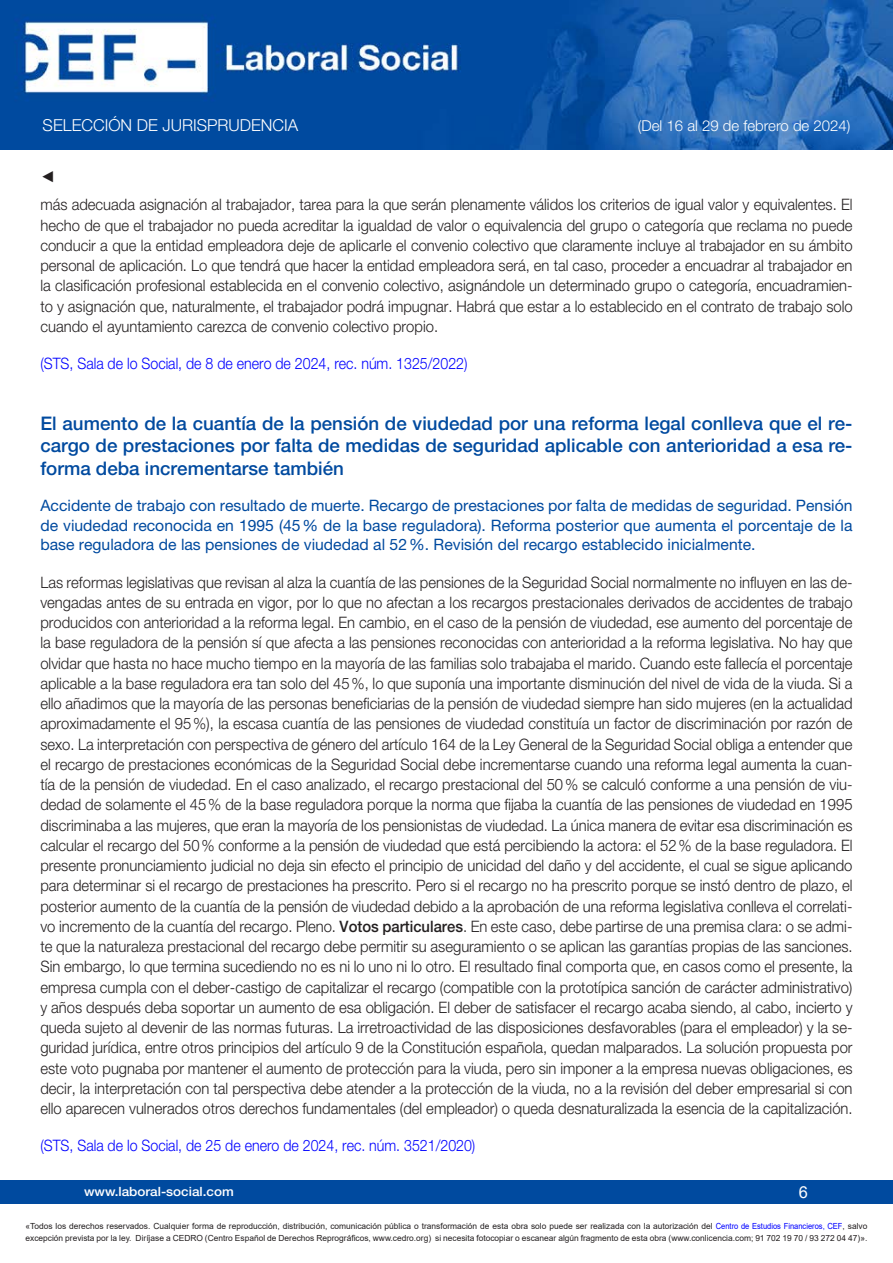
<style>
.page{position:relative;width:893px;height:1263px;background:#fff}
.page>*{position:absolute;margin:0;border:0;box-sizing:border-box;transform-origin:0 0}
.Cabecera_nuevo{font:500 18.75px/22.5px "Helvetica Neue LT Std";color:#004a9f;text-align:justify}
.t1{font:300 16.5px "Helvetica Neue LT Std";color:#fff}
.t2{font:16.5px "Arial";color:#fff}
.Contenido_nuevo{font:300 15.75px/20.2px "Helvetica Neue LT Std";color:#231f20;text-align:justify;scale:.94 1}
.Subcabecera{font:15.75px/19.5px "Helvetica Neue LT Std";color:#004a9f;text-align:justify}
.Contenido_nuevo-2{font:300 15.75px "Helvetica Neue LT Std";color:#00f;scale:.9 1}
.Contenido_nuevo-3{font:15.75px "Arial";color:#231f20;scale:.94 1}
.t3{font:300 15px "Helvetica Neue LT Std";color:#fff}
.t4{font:500 12.75px "Helvetica Neue LT Std";color:#fff;scale:1.06 1}
.t5{font:8.4px/12px "Arial";color:#231f20}
.s1{font-weight:500}
.s2{color:#00f}
</style>
<div class="page">
<div style="left:0;top:1180px;width:893px;height:23px;background:#004a9f"></div>
<img style="left:0;top:0;width:893px;height:149px">
<p class="t1" style="left:43px;top:115px;width:257px">SELECCIÓN DE JURISPRUDENCIA</p>
<p class="t3" style="left:638px;top:117px;width:214px">(Del 16 al 29 de febrero de 2024)</p>
<p class="Contenido_nuevo-3" style="left:40px;top:165px;width:17px">◄</p>
<p class="Contenido_nuevo" style="left:40px;top:194px;width:866px">más adecuada asignación al trabajador, tarea para la que serán plenamente válidos los criterios de igual valor y equivalentes. El hecho de que el trabajador no pueda acreditar la igualdad de valor o equivalencia del grupo o categoría que reclama no puede conducir a que la entidad empleadora deje de aplicarle el convenio colectivo que claramente incluye al trabajador en su ámbito personal de aplicación. Lo que tendrá que hacer la entidad empleadora será, en tal caso, proceder a encuadrar al trabajador en la clasificación profesional establecida en el convenio colectivo, asignándole un determinado grupo o categoría, encuadramien&shy;to y asignación que, naturalmente, el trabajador podrá impugnar. Habrá que estar a lo establecido en el contrato de trabajo solo cuando el ayuntamiento carezca de convenio colectivo propio.</p>
<p class="Contenido_nuevo-2" style="left:40px;top:354px;width:476px">(STS, Sala de lo Social, de 8 de enero de 2024, rec. núm. 1325/2022)</p>
<p class="Cabecera_nuevo" style="left:40px;top:412px;width:814px">El aumento de la cuantía de la pensión de viudedad por una reforma legal conlleva que el re&shy;cargo de prestaciones por falta de medidas de seguridad aplicable con anterioridad a esa re&shy;forma deba incrementarse también</p>
<p class="Subcabecera" style="left:40px;top:496px;width:814px">Accidente de trabajo con resultado de muerte. Recargo de prestaciones por falta de medidas de seguridad. Pensión de viudedad reconocida en 1995 (45% de la base reguladora). Reforma posterior que aumenta el porcentaje de la base reguladora de las pensiones de viudedad al 52%. Revisión del recargo establecido inicialmente.</p>
<p class="Contenido_nuevo" style="left:40px;top:572px;width:866px">Las reformas legislativas que revisan al alza la cuantía de las pensiones de la Seguridad Social normalmente no influyen en las de&shy;vengadas antes de su entrada en vigor, por lo que no afectan a los recargos prestacionales derivados de accidentes de trabajo producidos con anterioridad a la reforma legal. En cambio, en el caso de la pensión de viudedad, ese aumento del porcentaje de la base reguladora de la pensión sí que afecta a las pensiones reconocidas con anterioridad a la reforma legislativa. No hay que olvidar que hasta no hace mucho tiempo en la mayoría de las familias solo trabajaba el marido. Cuando este fallecía el porcentaje aplicable a la base reguladora era tan solo del 45%, lo que suponía una importante disminución del nivel de vida de la viuda. Si a ello añadimos que la mayoría de las personas beneficiarias de la pensión de viudedad siempre han sido mujeres (en la actualidad aproximadamente el 95%), la escasa cuantía de las pensiones de viudedad constituía un factor de discriminación por razón de sexo. La interpretación con perspectiva de género del artículo 164 de la Ley General de la Seguridad Social obliga a entender que el recargo de prestaciones económicas de la Seguridad Social debe incrementarse cuando una reforma legal aumenta la cuan&shy;tía de la pensión de viudedad. En el caso analizado, el recargo prestacional del 50% se calculó conforme a una pensión de viu&shy;dedad de solamente el 45% de la base reguladora porque la norma que fijaba la cuantía de las pensiones de viudedad en 1995 discriminaba a las mujeres, que eran la mayoría de los pensionistas de viudedad. La única manera de evitar esa discriminación es calcular el recargo del 50% conforme a la pensión de viudedad que está percibiendo la actora: el 52% de la base reguladora. El presente pronunciamiento judicial no deja sin efecto el principio de unicidad del daño y del accidente, el cual se sigue aplicando para determinar si el recargo de prestaciones ha prescrito. Pero si el recargo no ha prescrito porque se instó dentro de plazo, el posterior aumento de la cuantía de la pensión de viudedad debido a la aprobación de una reforma legislativa conlleva el correlati&shy;vo incremento de la cuantía del recargo. Pleno. <span class="s1">Votos particulares</span>. En este caso, debe partirse de una premisa clara: o se admi&shy;te que la naturaleza prestacional del recargo debe permitir su aseguramiento o se aplican las garantías propias de las sanciones.<br>Sin embargo, lo que termina sucediendo no es ni lo uno ni lo otro. El resultado final comporta que, en casos como el presente, la empresa cumpla con el deber-castigo de capitalizar el recargo (compatible con la prototípica sanción de carácter administrativo) y años después deba soportar un aumento de esa obligación. El deber de satisfacer el recargo acaba siendo, al cabo, incierto y queda sujeto al devenir de las normas futuras. La irretroactividad de las disposiciones desfavorables (para el empleador) y la se&shy;guridad jurídica, entre otros principios del artículo 9 de la Constitución española, quedan malparados. La solución propuesta por este voto pugnaba por mantener el aumento de protección para la viuda, pero sin imponer a la empresa nuevas obligaciones, es decir, la interpretación con tal perspectiva debe atender a la protección de la viuda, no a la revisión del deber empresarial si con ello aparecen vulnerados otros derechos fundamentales (del empleador) o queda desnaturalizada la esencia de la capitalización.</p>
<p class="Contenido_nuevo-2" style="left:40px;top:1136px;width:485px">(STS, Sala de lo Social, de 25 de enero de 2024, rec. núm. 3521/2020)</p>
<p class="t4" style="left:84px;top:1184px;width:143px">www.laboral-social.com</p>
<p class="t2" style="left:799px;top:1180px;width:11px">6</p>
<p class="t5" style="left:26px;top:1220px;width:843px">«Todos los derechos reservados. Cualquier forma de reproducción, distribución, comunicación pública o transformación de esta obra solo puede ser realizada con la autorización del <span class="s2">Centro de Estudios Financieros, CEF</span>, salvo excepción prevista por la ley. Diríjase a CEDRO (Centro Español de Derechos Reprográficos, www.cedro.org) si necesita fotocopiar o escanear algún fragmento de esta obra (www.conlicencia.com; 91 702 19 70 / 93 272 04 47)».</p>
</div>
